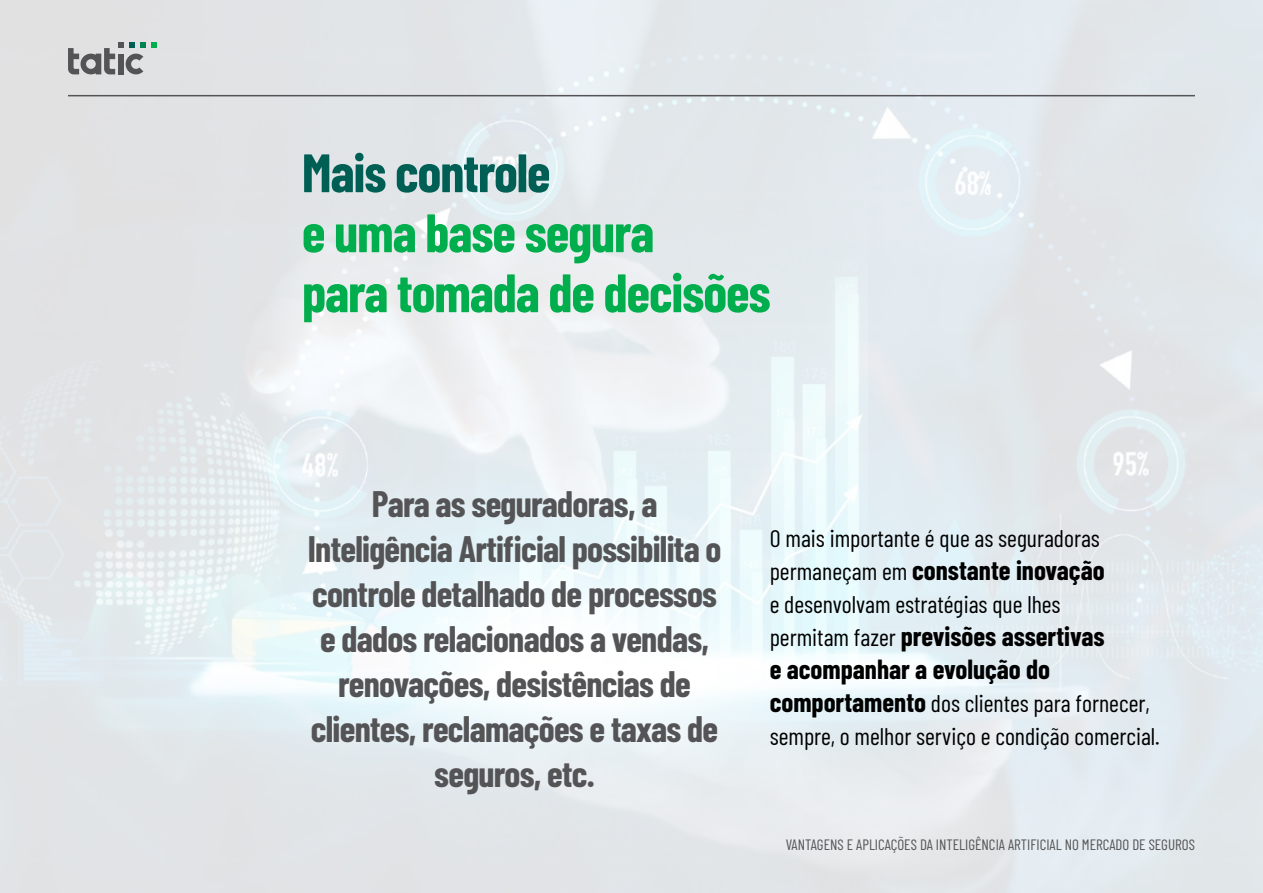
<style>
.page{position:relative;width:1263px;height:893px;background:#fff}
.page>*{position:absolute;margin:0;border:0;box-sizing:border-box;transform-origin:0 0}
.t1{font:700 54px/60px "Barlow Condensed";letter-spacing:-.02em;color:#00ae4d}
.t2{font:700 54px "Barlow Condensed";letter-spacing:-.02em;color:#005f55}
.t3{font:700 36px/45px "Barlow Condensed";letter-spacing:-.02em;color:#545456;text-align:center}
.t4{font:700 27px/33px "Barlow Condensed";color:#000}
.t5{font:24px/33px "Barlow Condensed";color:#000}
.t6{font:15px "Barlow Condensed";color:#545456}
.s1{font-weight:400;font-size:24px}
.s2{font-weight:700;font-size:27px}
</style>
<div class="page">
<img style="left:0;top:0;width:1263px;height:893px">
<svg style="left:68px;top:43px;width:89px;height:31px;background:#a3a8a8"></svg>
<hr style="left:68px;top:95px;width:1127px;height:1px;background:#545456">
<h1 class="t2" style="left:302px;top:134px;width:250px">Mais controle</h1>
<h1 class="t1" style="left:302px;top:200px;width:470px">e uma base segura<br>para tomada de decisões</h1>
<p class="t3" style="left:308px;top:479px;width:415px">Para as seguradoras, a<br>Inteligência Artificial possibilita o controle detalhado de processos e dados relacionados a vendas, renovações, desistências de clientes, reclamações e taxas de seguros, etc.</p>
<p class="t5" style="left:770px;top:520px;width:332px">O mais importante é que as seguradoras</p>
<p class="t4" style="left:770px;top:552px;width:336px"><span class="s1">permaneçam em</span> constante inovação</p>
<p class="t5" style="left:770px;top:586px;width:292px">e desenvolvam estratégias que lhes</p>
<p class="t4" style="left:770px;top:618px;width:336px"><span class="s1">permitam fazer</span> previsões assertivas e acompanhar a evolução do</p>
<p class="t5" style="left:770px;top:685px;width:392px"><span class="s2">comportamento</span> dos clientes para fornecer, sempre, o melhor serviço e condição comercial.</p>
<p class="t6" style="left:786px;top:834px;width:411px">VANTAGENS E APLICAÇÕES DA INTELIGÊNCIA ARTIFICIAL NO MERCADO DE SEGUROS</p>
</div>
